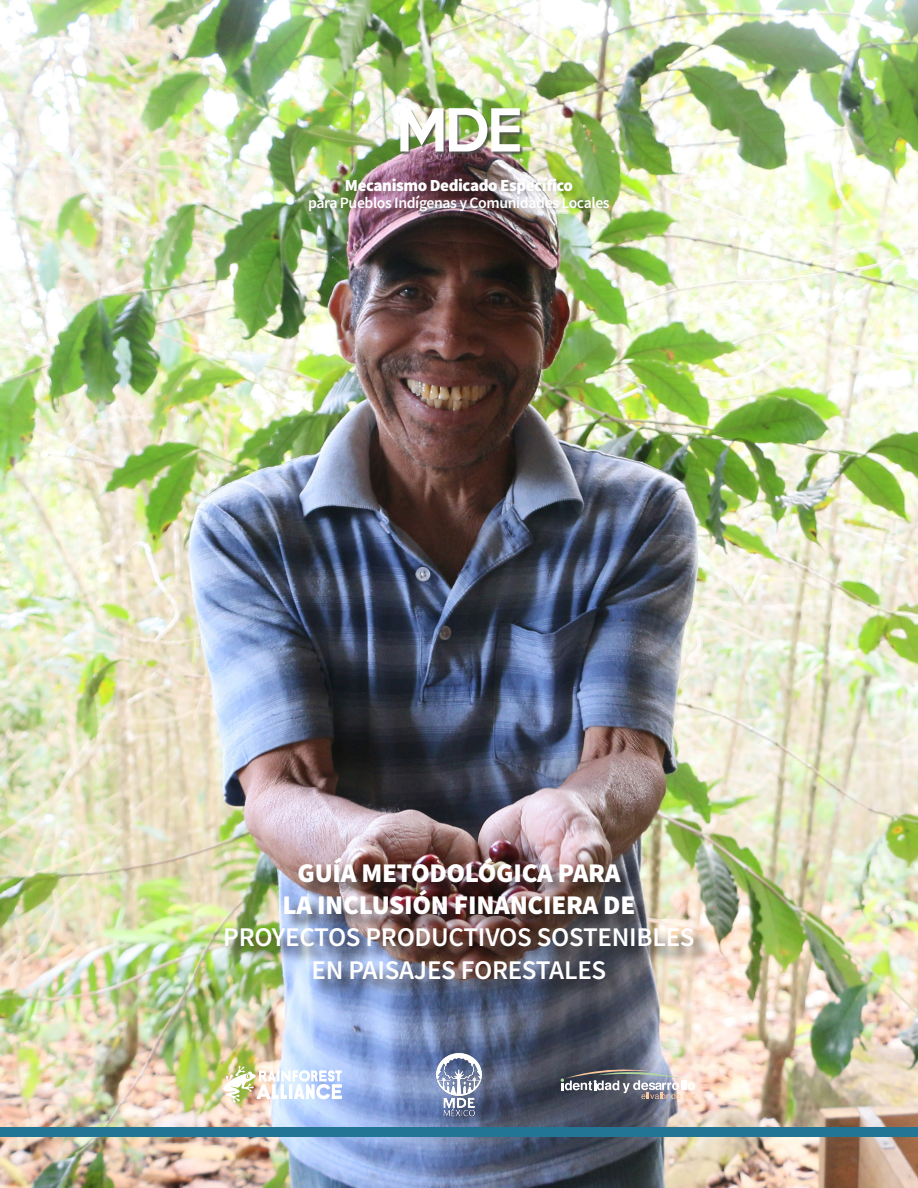
<style>
.page{position:relative;width:918px;height:1188px;background:#fff}
.page>*{position:absolute;margin:0;border:0;box-sizing:border-box;transform-origin:0 0}
.t1{font:500 54.15px "Keep Calm";color:#fff}
.t2{font:600 27px "Source Sans Pro";letter-spacing:-.01em;color:#fff}
.t3{font:900 27px "Source Sans Pro";letter-spacing:-.01em;color:#fff}
.t4{font:900 16.95px "Source Sans Pro";letter-spacing:-.025em;color:#fff}
.t5{font:600 15.75px "Source Sans Pro";letter-spacing:-.025em;color:#fff}
</style>
<div class="page">
<img style="left:0;top:0;width:918px;height:1188px">
<div style="left:401px;top:109px;width:122px;height:46px;background:#4e4f50;opacity:.75"></div>
<div style="left:305px;top:174px;width:313px;height:47px;background:#231f20;opacity:.2"></div>
<div style="left:226px;top:859px;width:485px;height:137px;background:#231f20;opacity:.7"></div>
<img style="left:432px;top:1050px;width:54px;height:69px">
<svg style="left:561px;top:1065px;width:135px;height:34px;background:#8d8c92"></svg>
<img style="left:222px;top:1066px;width:120px;height:37px">
<div style="left:0;top:1127px;width:918px;height:10px;background:#227594"></div>
<p class="t1" style="left:396px;top:83px;width:127px">MDE</p>
<p class="t4" style="left:345px;top:174px;width:230px">Mecanismo Dedicado Específico</p>
<p class="t5" style="left:308px;top:193px;width:303px">para Pueblos Indígenas y Comunidades Locales</p>
<p class="t3" style="left:298px;top:854px;width:324px">GUÍA METODOLÓGICA PARA</p>
<p class="t3" style="left:283px;top:886px;width:354px">LA INCLUSIÓN FINANCIERA DE</p>
<p class="t2" style="left:223px;top:920px;width:473px">PROYECTOS PRODUCTIVOS SOSTENIBLES</p>
<p class="t2" style="left:312px;top:952px;width:296px">EN PAISAJES FORESTALES</p>
</div>
